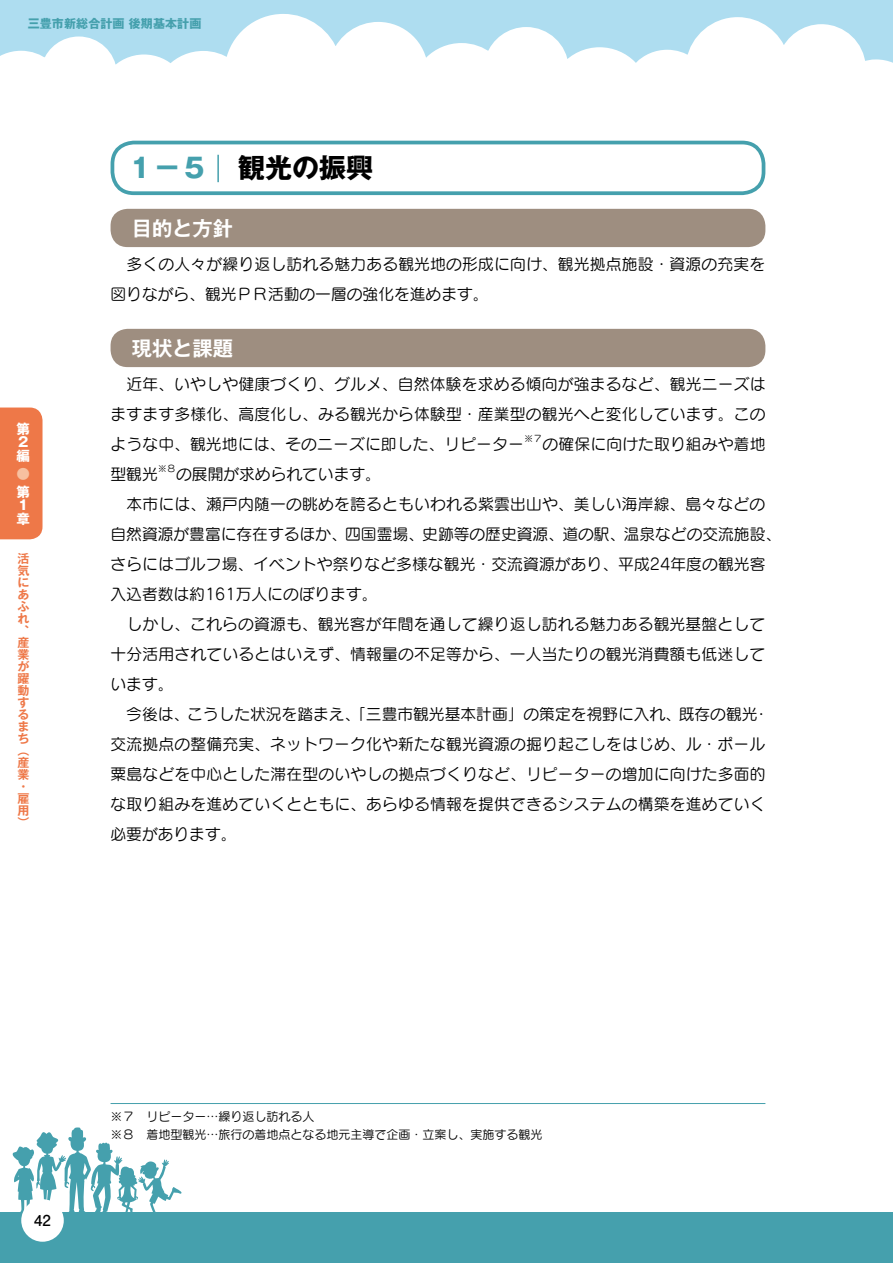
<style>
.page{position:relative;width:893px;height:1263px;background:#fff}
.page>*{position:absolute;margin:0;border:0;box-sizing:border-box;transform-origin:0 0}
.t1{font:700 27px "Gothic MB101 Pr 5";color:#000}
.t2{font:700 20.25px "Gothic MB101 Pr 5 De";color:#fff}
.t3{font:15.75px/30px "Seurat Pro M";letter-spacing:.015em;color:#000}
.t4{font:700 15px "Futo Go B101 Pr 5";color:#000}
.t5{font:700 13.5px/13.5px "Gothic MB101 Pr 5";color:#fff;text-align:justify}
.t6{font:700 13.5px "Gothic MB101 Pr 5";color:#f7c0a0}
.t7{font:12px/18px "Seurat Pro M";color:#000}
.t8{font:700 12px/12px "Gothic MB101 Pr 5 De";color:#ee7848}
.t9{font:700 12px "Gothic MB101 Pr 5";letter-spacing:.01em;color:#45a0ad}
.t10{font:9.15px "Seurat Pro M";color:#000}
.s1{color:#45a0ad}
</style>
<div class="page">
<div style="left:0;top:1135px;width:893px;height:128px;background:#45a0ad"></div>
<div style="left:0;top:995px;width:893px;height:217px;background:#fff"></div>
<div style="left:0;top:0;width:893px;height:134px;background:#aeddf0"></div>
<svg style="left:150px;top:14px;width:344px;height:234px"></svg>
<svg style="left:0;top:33px;width:207px;height:192px"></svg>
<svg style="left:377px;top:23px;width:242px;height:186px"></svg>
<svg style="left:619px;top:17px;width:249px;height:220px"></svg>
<svg style="left:12px;top:1127px;width:170px;height:89px"></svg>
<div style="left:868px;top:59px;width:25px;height:75px;background:#fff"></div>
<div style="left:0;top:407px;width:43px;height:132px;background:#ee7848"></div>
<div style="left:111px;top:141px;width:654px;height:54px;border:4px solid #45a0ad;border-radius:22px"></div>
<hr style="left:217px;top:155px;width:2px;height:27px;background:#45a0ad">
<div style="left:111px;top:209px;width:654px;height:38px;background:#9e8e80;border-radius:17px"></div>
<div style="left:111px;top:329px;width:654px;height:38px;background:#9e8e80;border-radius:17px"></div>
<hr style="left:111px;top:1103px;width:654px;height:1px;background:#45a0ad">
<div style="left:21px;top:1199px;width:43px;height:43px;background:#fff;border-radius:50%"></div>
<p class="t9" style="left:28px;top:13px;width:175px">三豊市新総合計画 後期基本計画</p>
<p class="t5" style="left:17px;top:421px;width:14px">第２編</p>
<p class="t6" style="left:17px;top:462px;width:14px">●</p>
<p class="t5" style="left:17px;top:484px;width:14px;text-align:left">第<br>１章</p>
<p class="t8" style="left:17px;top:551px;width:13px">活気にあふれ、産業が躍動するまち（産業・雇用）</p>
<h1 class="t1" style="left:127px;top:145px;width:248px"><span class="s1">１−５</span> 観光の振興</h1>
<p class="t2" style="left:132px;top:211px;width:103px">目的と方針</p>
<p class="t3" style="left:111px;top:248px;width:656px">　多くの人々が繰り返し訪れる魅力ある観光地の形成に向け、観光拠点施設・資源の充実を図りながら、観光ＰＲ活動の一層の強化を進めます。</p>
<p class="t2" style="left:132px;top:331px;width:103px">現状と課題</p>
<p class="t3" style="left:111px;top:368px;width:656px;text-align:justify">　近年、いやしや健康づくり、グルメ、自然体験を求める傾向が強まるなど、観光ニーズはますます多様化、高度化し、みる観光から体験型・産業型の観光へと変化しています。このような中、観光地には、そのニーズに即した、リピーター</p>
<p class="t10" style="left:524px;top:433px;width:20px">※７</p>
<p class="t3" style="left:543px;top:428px;width:224px">の確保に向けた取り組みや着地</p>
<p class="t3" style="left:111px;top:458px;width:49px">型観光</p>
<p class="t10" style="left:158px;top:463px;width:20px">※８</p>
<p class="t3" style="left:111px;top:458px;width:672px;text-indent:66px">の展開が求められています。<br>　本市には、瀬戸内随一の眺めを誇るともいわれる紫雲出山や、美しい海岸線、島々などの自然資源が豊富に存在するほか、四国霊場、史跡等の歴史資源、道の駅、温泉などの交流施設、さらにはゴルフ場、イベントや祭りなど多様な観光・交流資源があり、平成24年度の観光客入込者数は約161万人にのぼります。<br>　しかし、これらの資源も、観光客が年間を通して繰り返し訪れる魅力ある観光基盤として十分活用されているとはいえず、情報量の不足等から、一人当たりの観光消費額も低迷しています。<br>　今後は、こうした状況を踏まえ、「三豊市観光基本計画」の策定を視野に入れ、既存の観光・交流拠点の整備充実、ネットワーク化や新たな観光資源の掘り起こしをはじめ、ル・ポール粟島などを中心とした滞在型のいやしの拠点づくりなど、リピーターの増加に向けた多面的な取り組みを進めていくとともに、あらゆる情報を提供できるシステムの構築を進めていく必要があります。</p>
<p class="t4" style="left:34px;top:1208px;width:9px">42</p>
<p class="t7" style="left:111px;top:1107px;width:434px">※７　リピーター…繰り返し訪れる人<br>※８　着地型観光…旅行の着地点となる地元主導で企画・立案し、実施する観光</p>
</div>
